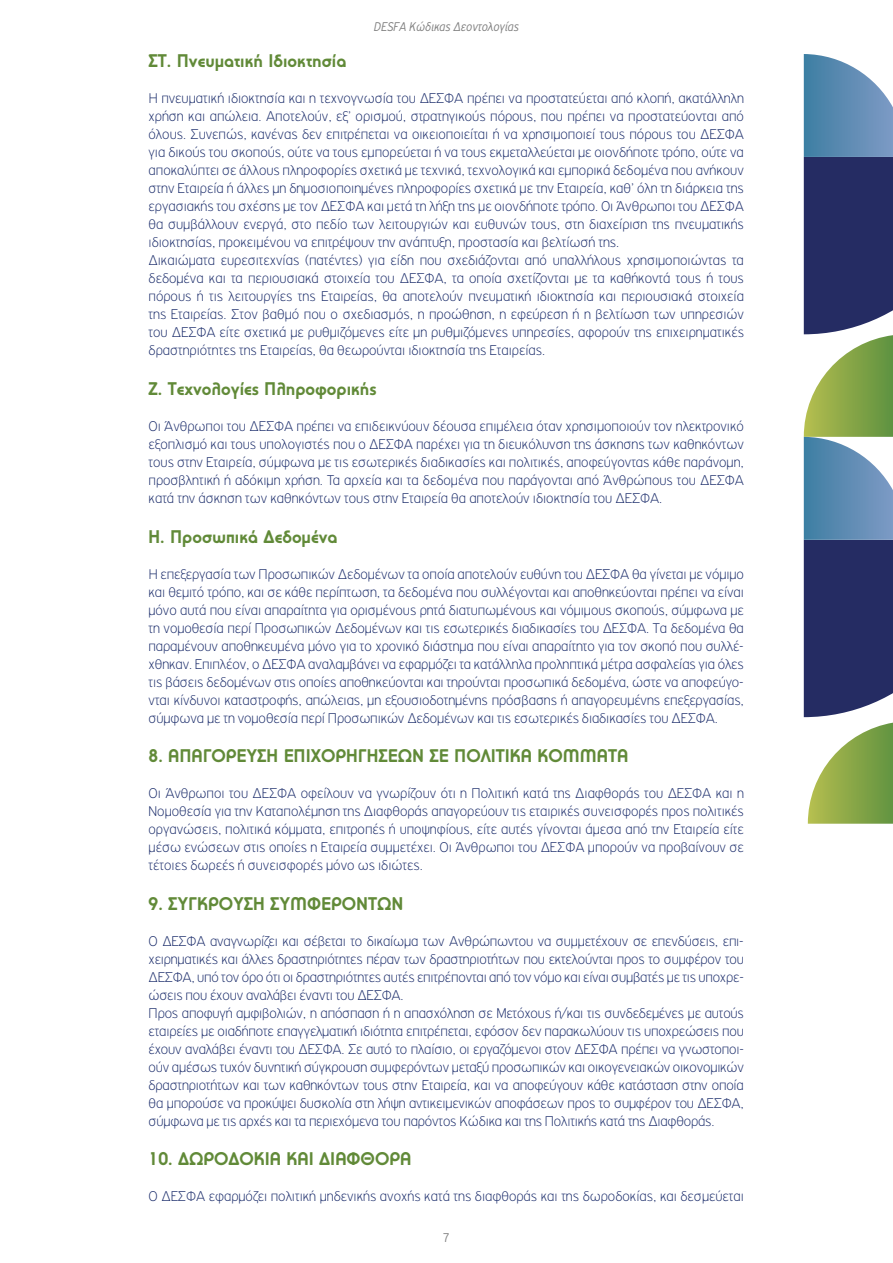
<style>
.page{position:relative;width:893px;height:1263px;background:#fff}
.page>*{position:absolute;margin:0;border:0;box-sizing:border-box;transform-origin:0 0}
.t1{font:700 18px "PF Universal";color:#618a38}
.t2{font:100 15px/18px "PF Highway Gothic";color:#142666;text-align:justify}
.t3{font:italic 300 13.5px "PF Highway Gothic Cond";color:#808080}
.t4{font:300 13.5px "PF Highway Gothic Cond";color:#808080}
</style>
<div class="page">
<svg style="left:808px;top:723px;width:85px;height:101px"></svg>
<svg style="left:804px;top:54px;width:89px;height:663px;background:#556985"></svg>
<p class="t3" style="left:374px;top:20px;width:147px">DESFA Κώδικας Δεοντολογίας</p>
<p class="t1" style="left:149px;top:50px;width:199px">ΣΤ. Πνευματική Ιδιοκτησία</p>
<p class="t2" style="left:149px;top:90px;width:597px;text-align:left">Η πνευματική ιδιοκτησία και η τεχνογνωσία του ΔΕΣΦΑ πρέπει να προστατεύεται από κλοπή, ακατάλληλη χρήση και απώλεια. Αποτελούν, εξ’ ορισμού, στρατηγικούς πόρους, που πρέπει να προστατεύονται από όλους. Συνεπώς, κανένας δεν επιτρέπεται να οικειοποιείται ή να χρησιμοποιεί τους πόρους του ΔΕΣΦΑ για δικούς του σκοπούς, ούτε να τους εμπορεύεται ή να τους εκμεταλλεύεται με οιονδήποτε τρόπο, ούτε να αποκαλύπτει σε άλλους πληροφορίες σχετικά με τεχνικά, τεχνολογικά και εμπορικά δεδομένα που ανήκουν στην Εταιρεία ή άλλες μη δημοσιοποιημένες πληροφορίες σχετικά με την Εταιρεία, καθ’ όλη τη διάρκεια της εργασιακής του σχέσης με τον ΔΕΣΦΑ και μετά τη λήξη της με οιονδήποτε τρόπο. Οι Άνθρωποι του ΔΕΣΦΑ θα συμβάλλουν ενεργά, στο πεδίο των λειτουργιών και ευθυνών τους, στη διαχείριση της πνευματικής ιδιοκτησίας, προκειμένου να επιτρέψουν την ανάπτυξη, προστασία και βελτίωσή της.<br>Δικαιώματα ευρεσιτεχνίας (πατέντες) για είδη που σχεδιάζονται από υπαλλήλους χρησιμοποιώντας τα δεδομένα και τα περιουσιακά στοιχεία του ΔΕΣΦΑ, τα οποία σχετίζονται με τα καθήκοντά τους ή τους πόρους ή τις λειτουργίες της Εταιρείας, θα αποτελούν πνευματική ιδιοκτησία και περιουσιακά στοιχεία της Εταιρείας. Στον βαθμό που ο σχεδιασμός, η προώθηση, η εφεύρεση ή η βελτίωση των υπηρεσιών του ΔΕΣΦΑ είτε σχετικά με ρυθμιζόμενες είτε μη ρυθμιζόμενες υπηρεσίες, αφορούν της επιχειρηματικές δραστηριότητες της Εταιρείας, θα θεωρούνται ιδιοκτησία της Εταιρείας.</p>
<p class="t1" style="left:149px;top:378px;width:229px">Ζ. Τεχνολογίες Πληροφορικής</p>
<p class="t2" style="left:149px;top:417px;width:597px">Οι Άνθρωποι του ΔΕΣΦΑ πρέπει να επιδεικνύουν δέουσα επιμέλεια όταν χρησιμοποιούν τον ηλεκτρονικό εξοπλισμό και τους υπολογιστές που ο ΔΕΣΦΑ παρέχει για τη διευκόλυνση της άσκησης των καθηκόντων τους στην Εταιρεία, σύμφωνα με τις εσωτερικές διαδικασίες και πολιτικές, αποφεύγοντας κάθε παράνομη, προσβλητική ή αδόκιμη χρήση. Τα αρχεία και τα δεδομένα που παράγονται από Άνθρώπους του ΔΕΣΦΑ κατά την άσκηση των καθηκόντων τους στην Εταιρεία θα αποτελούν ιδιοκτησία του ΔΕΣΦΑ.</p>
<p class="t1" style="left:149px;top:525px;width:190px">Η. Προσωπικά Δεδομένα</p>
<p class="t2" style="left:149px;top:565px;width:597px">Η επεξεργασία των Προσωπικών Δεδομένων τα οποία αποτελούν ευθύνη του ΔΕΣΦΑ θα γίνεται με νόμιμο και θεμιτό τρόπο, και σε κάθε περίπτωση, τα δεδομένα που συλλέγονται και αποθηκεύονται πρέπει να είναι μόνο αυτά που είναι απαραίτητα για ορισμένους ρητά διατυπωμένους και νόμιμους σκοπούς, σύμφωνα με τη νομοθεσία περί Προσωπικών Δεδομένων και τις εσωτερικές διαδικασίες του ΔΕΣΦΑ. Τα δεδομένα θα παραμένουν αποθηκευμένα μόνο για το χρονικό διάστημα που είναι απαραίτητο για τον σκοπό που συλλέ&shy;χθηκαν. Επιπλέον, ο ΔΕΣΦΑ αναλαμβάνει να εφαρμόζει τα κατάλληλα προληπτικά μέτρα ασφαλείας για όλες τις βάσεις δεδομένων στις οποίες αποθηκεύονται και τηρούνται προσωπικά δεδομένα, ώστε να αποφεύγο&shy;νται κίνδυνοι καταστροφής, απώλειας, μη εξουσιοδοτημένης πρόσβασης ή απαγορευμένης επεξεργασίας, σύμφωνα με τη νομοθεσία περί Προσωπικών Δεδομένων και τις εσωτερικές διαδικασίες του ΔΕΣΦΑ.</p>
<p class="t1" style="left:149px;top:745px;width:481px">8. ΑΠΑΓΟΡΕΥΣΗ ΕΠΙΧΟΡΗΓΗΣΕΩΝ ΣΕ ΠΟΛΙΤΙΚΑ ΚΟΜΜΑΤΑ</p>
<p class="t2" style="left:149px;top:784px;width:597px">Οι Άνθρωποι του ΔΕΣΦΑ οφείλουν να γνωρίζουν ότι η Πολιτική κατά της Διαφθοράς του ΔΕΣΦΑ και η Νομοθεσία για την Καταπολέμηση της Διαφθοράς απαγορεύουν τις εταιρικές συνεισφορές προς πολιτικές οργανώσεις, πολιτικά κόμματα, επιτροπές ή υποψηφίους, είτε αυτές γίνονται άμεσα από την Εταιρεία είτε μέσω ενώσεων στις οποίες η Εταιρεία συμμετέχει. Οι Άνθρωποι του ΔΕΣΦΑ μπορούν να προβαίνουν σε τέτοιες δωρεές ή συνεισφορές μόνο ως ιδιώτες.</p>
<p class="t1" style="left:149px;top:893px;width:256px">9. ΣΥΓΚΡΟΥΣΗ ΣΥΜΦΕΡΟΝΤΩΝ</p>
<p class="t2" style="left:149px;top:932px;width:597px;text-align:left">Ο ΔΕΣΦΑ αναγνωρίζει και σέβεται το δικαίωμα των Ανθρώπωντου να συμμετέχουν σε επενδύσεις, επι&shy;χειρηματικές και άλλες δραστηριότητες πέραν των δραστηριοτήτων που εκτελούνται προς το συμφέρον του ΔΕΣΦΑ, υπό τον όρο ότι οι δραστηριότητες αυτές επιτρέπονται από τον νόμο και είναι συμβατές με τις υποχρε&shy;ώσεις που έχουν αναλάβει έναντι του ΔΕΣΦΑ.<br>Προς αποφυγή αμφιβολιών, η απόσπαση ή η απασχόληση σε Μετόχους ή/και τις συνδεδεμένες με αυτούς εταιρείες με οιαδήποτε επαγγελματική ιδιότητα επιτρέπεται, εφόσον δεν παρακωλύουν τις υποχρεώσεις που έχουν αναλάβει έναντι του ΔΕΣΦΑ. Σε αυτό το πλαίσιο, οι εργαζόμενοι στον ΔΕΣΦΑ πρέπει να γνωστοποι&shy;ούν αμέσως τυχόν δυνητική σύγκρουση συμφερόντων μεταξύ προσωπικών και οικογενειακών οικονομικών δραστηριοτήτων και των καθηκόντων τους στην Εταιρεία, και να αποφεύγουν κάθε κατάσταση στην οποία θα μπορούσε να προκύψει δυσκολία στη λήψη αντικειμενικών αποφάσεων προς το συμφέρον του ΔΕΣΦΑ, σύμφωνα με τις αρχές και τα περιεχόμενα του παρόντος Κώδικα και της Πολιτικής κατά της Διαφθοράς.</p>
<p class="t1" style="left:149px;top:1148px;width:264px">10. ΔΩΡΟΔΟΚΙΑ ΚΑΙ ΔΙΑΦΘΟΡΑ</p>
<p class="t2" style="left:149px;top:1188px;width:597px">Ο ΔΕΣΦΑ εφαρμόζει πολιτική μηδενικής ανοχής κατά της διαφθοράς και της δωροδοκίας, και δεσμεύεται</p>
<p class="t4" style="left:443px;top:1231px;width:9px">7</p>
</div>
